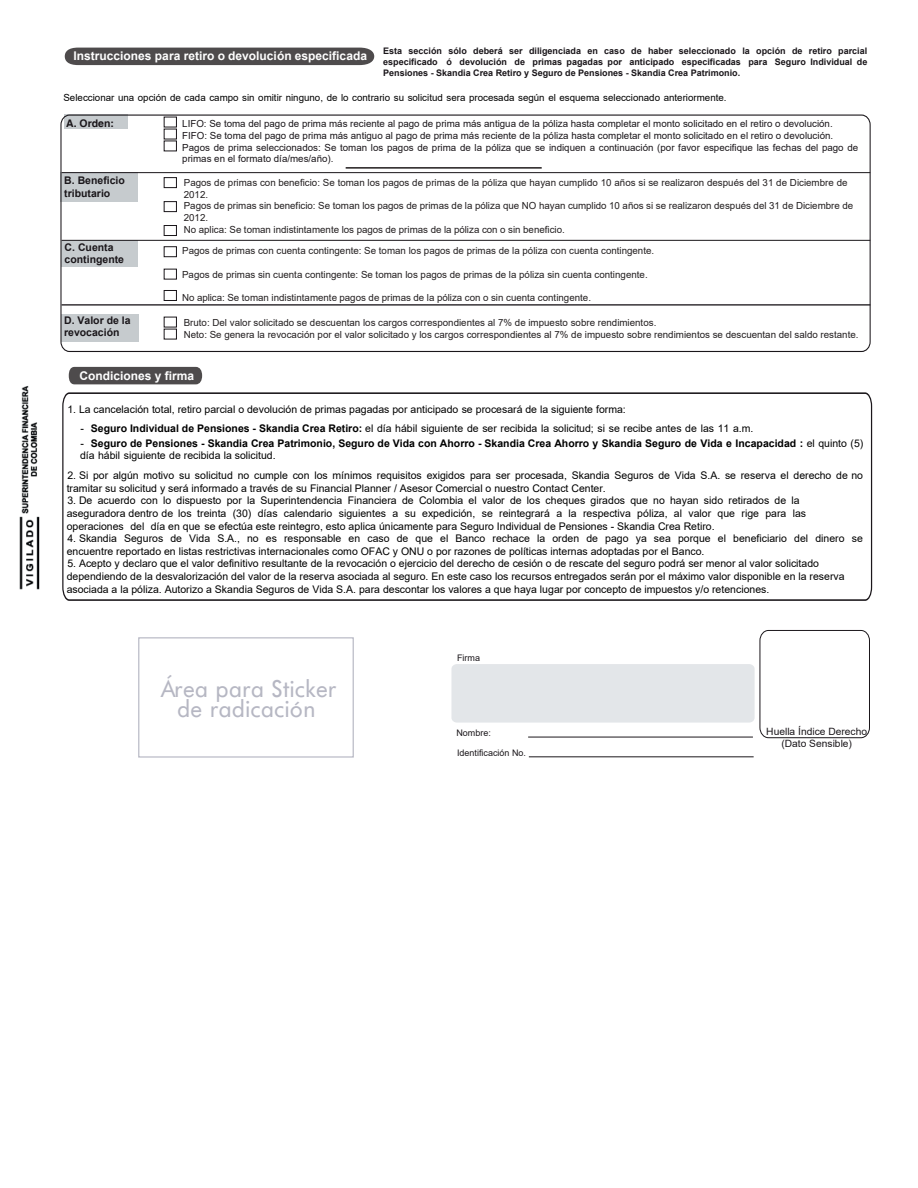
<style>
.page{position:relative;width:918px;height:1188px;background:#fff}
.page>*{position:absolute;margin:0;border:0;box-sizing:border-box;transform-origin:0 0}
.t1{font:22.5px/19.5px "Futura";color:#b6b7c3;text-align:center}
.t2{font:700 12px "Arial";color:#fff}
.t3{font:10.5px/12.6px "Arial";color:#000}
.t4{font:10.5px/12.6px "Arial";color:#000}
.t5{font:700 10.5px/12.6px "Arial";color:#000}
.t6{font:700 10.5px/12.6px "Arial";color:#1a161a}
.t7{font:700 10.5px "Helvetica";color:#1a161a}
.t8{font:10.05px/11.9px "Arial";color:#1b171b;text-align:center}
.t9{font:9.75px/11.7px "Arial";color:#231f20}
.t10{font:9.75px/11.7px "Arial";color:#1a161a}
.t11{font:9.75px "Arial";color:#231f20}
.t12{font:9.75px "Arial";color:#000}
.t13{font:700 9px/10.8px "Arial";color:#1a161a;text-align:justify}
.t14{font:9px "Arial";color:#1b171b}
.s1{font-style:inherit}
.s2{font-weight:700}
.s3{font-weight:400}
</style>
<div class="page">
<div style="left:69px;top:367px;width:133px;height:17px;background:#4e4b4c"></div>
<div style="left:65px;top:48px;width:309px;height:17px;background:#4e4b4c"></div>
<svg style="left:62px;top:392px;width:811px;height:209px"></svg>
<div style="left:451px;top:664px;width:304px;height:59px;background:#e3e6e9;border-radius:5px"></div>
<hr style="left:529px;top:757px;width:225px;height:1px;background:#1b171b">
<svg style="left:759px;top:630px;width:111px;height:109px"></svg>
<img style="left:19px;top:386px;width:21px;height:204px">
<hr style="left:528px;top:737px;width:225px;height:1px;background:#1b171b">
<div style="left:138px;top:637px;width:216px;height:121px;border:1px solid #b6b7c3"></div>
<div style="left:64px;top:115px;width:63px;height:14px;background:#c6cbce"></div>
<div style="left:61px;top:173px;width:77px;height:29px;background:#c6cbce"></div>
<div style="left:61px;top:240px;width:76px;height:27px;background:#c6cbce"></div>
<div style="left:61px;top:314px;width:78px;height:27px;background:#c6cbce"></div>
<div style="left:60px;top:115px;width:811px;height:237px;border:1px solid #1a161a;border-radius:9px"></div>
<div style="left:164px;top:317px;width:13px;height:10px;border:1px solid #1a161a"></div>
<div style="left:164px;top:329px;width:13px;height:10px;border:1px solid #1a161a"></div>
<div style="left:164px;top:117px;width:13px;height:10px;border:1px solid #1a161a"></div>
<div style="left:164px;top:129px;width:13px;height:10px;border:1px solid #1a161a"></div>
<div style="left:164px;top:141px;width:13px;height:10px;border:1px solid #1a161a"></div>
<div style="left:164px;top:177px;width:13px;height:11px;border:1px solid #1a161a"></div>
<div style="left:164px;top:201px;width:13px;height:11px;border:1px solid #1a161a"></div>
<div style="left:164px;top:225px;width:13px;height:11px;border:1px solid #1a161a"></div>
<div style="left:164px;top:246px;width:13px;height:11px;border:1px solid #1a161a"></div>
<div style="left:164px;top:269px;width:13px;height:10px;border:1px solid #1a161a"></div>
<div style="left:164px;top:290px;width:13px;height:11px;border:1px solid #1a161a"></div>
<hr style="left:62px;top:172px;width:808px;height:1px;background:#1a161a">
<hr style="left:62px;top:240px;width:808px;height:1px;background:#1a161a">
<hr style="left:62px;top:305px;width:808px;height:1px;background:#1a161a">
<hr style="left:346px;top:168px;width:196px;height:1px;background:#231f20">
<p class="t13" style="left:383px;top:46px;width:486px">Esta sección sólo deberá ser diligenciada en caso de haber seleccionado la opción de <span class="s1">retiro parcial especificado</span> ó <span class="s1">devolución de primas pagadas por anticipado</span> especificada<span class="s1">s</span> para Seguro Individual de Pensiones - Skandia Crea Retiro y Seguro de Pensiones - Skandia Crea Patrimonio.</p>
<p class="t2" style="left:74px;top:48px;width:295px">Instrucciones para <span class="s1">retiro o devolución</span> especificad<span class="s1">a</span></p>
<p class="t12" style="left:63px;top:91px;width:665px">S<span class="s1">eleccionar una opción de cada campo sin omitir ninguno</span>, <span class="s1">de lo contrario</span> su solicitud sera procesada según el esquema seleccionado anteriormente.</p>
<p class="t7" style="left:66px;top:117px;width:49px">A. Orden:</p>
<p class="t10" style="left:182px;top:118px;width:677px">LIFO: Se toma del pago de prima más reciente al pago de prima más antigua de la póliza hasta completar el monto solicitado en <span class="s1">el retiro o devolución.<br></span>FIFO: Se toma del pago de prima más antiguo al pago de prima más reciente de la póliza hasta completar el monto solicitado en <span class="s1">el retiro o devolución</span>.<br>Pagos de prima seleccionados: Se toman los pagos de prima de la póliza que se indiquen a continuación (por favor especifique la<span class="s1">s</span> fecha<span class="s1">s</span> del pago de prima<span class="s1">s en el formato día/mes/año</span>).</p>
<p class="t6" style="left:64px;top:174px;width:62px">B. Beneficio tributario</p>
<p class="t6" style="left:65px;top:241px;width:61px">C. Cuenta contingente</p>
<p class="t6" style="left:64px;top:314px;width:68px">D. Valor de la revocación</p>
<p class="t9" style="left:184px;top:177px;width:671px"><span class="s1">Pagos de primas con beneficio:</span> Se toman los pagos de primas de la póliza que hayan cumplido 10 años si se realizaron después del 31 de Diciembre de 2012.<br><span class="s1">Pagos de primas sin beneficio: Se toman los pagos de primas de la póliza que NO hayan cumplido</span> 10 <span class="s1">años</span> si se realizaron después del 31 de Diciembre de 2012.</p>
<p class="t11" style="left:184px;top:223px;width:383px">No aplica: Se toman indistintamente los pagos de primas de la póliza con o sin beneficio.</p>
<p class="t11" style="left:182px;top:244px;width:474px">Pagos de primas con cuenta contingente: Se toman los pagos de primas de la póliza con cuenta contingente<span class="s1">.</span></p>
<p class="t11" style="left:182px;top:267px;width:467px">Pagos de primas sin cuenta contingente: Se toman los pagos de primas de la póliza sin cuenta contingente<span class="s1">.</span></p>
<p class="t11" style="left:182px;top:291px;width:410px">No aplica: Se toman indistintamente pagos de primas de la póliza con o sin cuenta contingente.</p>
<p class="t9" style="left:184px;top:317px;width:676px"><span class="s1">Bruto: Del valor solicitado se descuentan los cargos</span> correspondientes al 7% de impuesto sobre rendimientos.<br><span class="s1">Neto: Se genera la revocación por el valor solicitado y los cargos</span> correspondientes al 7% de impuesto sobre rendimientos se descuentan del saldo restante<span class="s1">.</span></p>
<p class="t2" style="left:80px;top:367px;width:116px">Condiciones y firma</p>
<p class="t4" style="left:67px;top:403px;width:560px">1. La cancelación total, retiro parcial o devolución de primas pagadas por anticipado <span class="s1">se procesará de la siguiente forma:</span></p>
<p class="t3" style="left:80px;top:421px;width:675px">- <span class="s2">Seguro Individual de Pensiones - Skandia Crea Retiro:</span> el día hábil siguiente de ser recibida la solicitud; si se recibe antes de las 11 a.m.</p>
<p class="t5" style="left:80px;top:437px;width:785px"><span class="s3">-</span> Seguro de Pensiones - Skandia Crea Patrimonio<span class="s1">,</span> Seguro de Vida con Ahorro - Skandia Crea Ahorro y Skandia Seguro de Vida e Incapacidad : <span class="s3">el quinto (5) </span><span class="s3">día hábil</span> <span class="s3">siguiente</span> <span class="s3">de recibida la solicitud</span><span class="s3">.</span></p>
<p class="t3" style="left:67px;top:469px;width:798px"><span class="s1">2.</span> Si por algún motivo su solicitud no cumple con los mínimos requisitos exigidos para ser procesad<span class="s1">a</span>, Skandia Seguros de Vida S.A. se reserva el derecho de no tramitar su solicitud y será informado a través de su Financial Planner / Asesor Comercial o nuestro Contact Center.</p>
<p class="t3" style="left:67px;top:494px;width:741px"><span class="s1">3.</span> De acuerdo <span class="s1">con</span> lo dispuesto por la Superintendencia Financiera de Colombia <span class="s1">e</span>l valor de los cheques girados que no hayan sido retirados de la aseguradora dentro de los treinta (30) días calendario siguientes a su expedición, se reintegrará a la respectiva póliza, al valor <span class="s1">q</span>ue rige para las operaciones del día en que se efectúa este reintegro, <span class="s1">esto aplica ú</span>nicamente para Seguro Individual de Pensiones - Skandia Crea Retiro.</p>
<p class="t3" style="left:67px;top:532px;width:798px"><span class="s1">4.</span> Skandia Seguros de Vida S.A., no es responsable en caso de que el Banco rechace la orden de pago ya sea porque el beneficiario del dinero se encuentre reportado en listas restrictivas internacionales como OFAC y ONU o por razones de políticas internas adoptadas por el Banco.</p>
<p class="t4" style="left:67px;top:557px;width:779px">5. Acepto y declaro que el valor definitivo resultante de la revocación o ejercicio del derecho de cesión o de rescate del seguro podrá ser menor al valor solicitado dependiendo de la desvalorización del valor de la reserva asociada al seguro. En este caso los recursos entregados serán por el máximo valor disponible en la reserva asociada a la póliza. Autorizo a Skandia Seguros de Vida S.A. para descontar los valores a que haya lugar por concepto de impuestos y/o retenciones.</p>
<h1 class="t1" style="left:160px;top:679px;width:178px">Área para Sticker de radicación</h1>
<p class="t14" style="left:457px;top:652px;width:24px">Firma</p>
<p class="t14" style="left:456px;top:727px;width:36px">Nombre:</p>
<p class="t14" style="left:457px;top:746px;width:71px">Identificación No.</p>
<p class="t8" style="left:766px;top:725px;width:102px">Huella Índice Derecho (Dato Sensible)</p>
</div>
